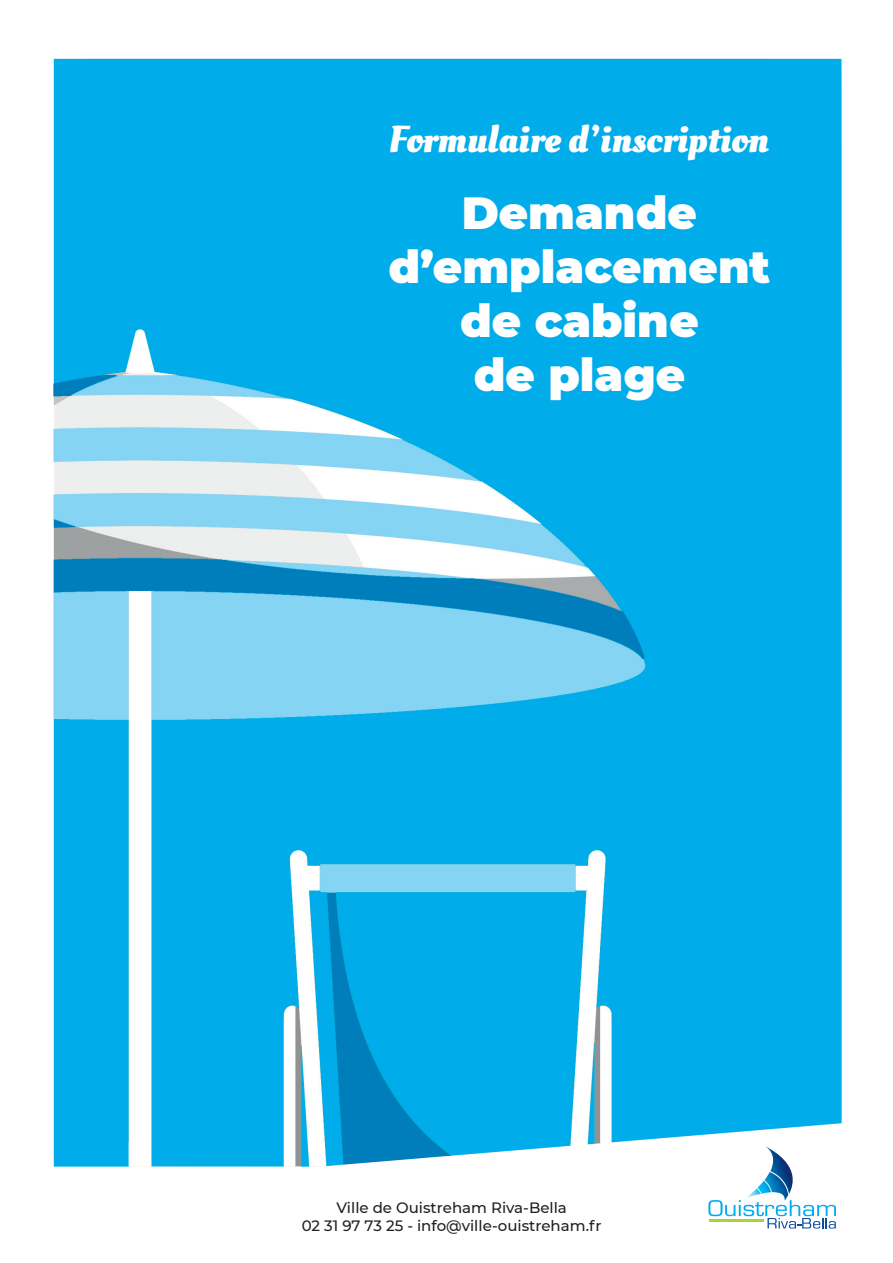
<style>
.page{position:relative;width:893px;height:1263px;background:#fff}
.page>*{position:absolute;margin:0;border:0;box-sizing:border-box;transform-origin:0 0}
.t1{font:900 45px/54px "Montserrat";color:#fff;text-align:center}
.t2{font:700 37.5px "Oleo Script";color:#fff}
.t3{font:500 15px/18px "Montserrat";color:#231f20;text-align:center}
</style>
<div class="page">
<img style="left:53px;top:58px;width:789px;height:1061px">
<svg style="left:53px;top:1119px;width:789px;height:110px"></svg>
<svg style="left:708px;top:1146px;width:128px;height:82px"></svg>
<h2 class="t2" style="left:389px;top:117px;width:382px">Formulaire d’inscription</h2>
<h1 class="t1" style="left:388px;top:183px;width:383px">Demande d’emplacement de cabine<br>de plage</h1>
<p class="t3" style="left:302px;top:1198px;width:302px">Ville de Ouistreham Riva-Bella<br>02 31 97 73 25 - info@ville-ouistreham.fr</p>
</div>
